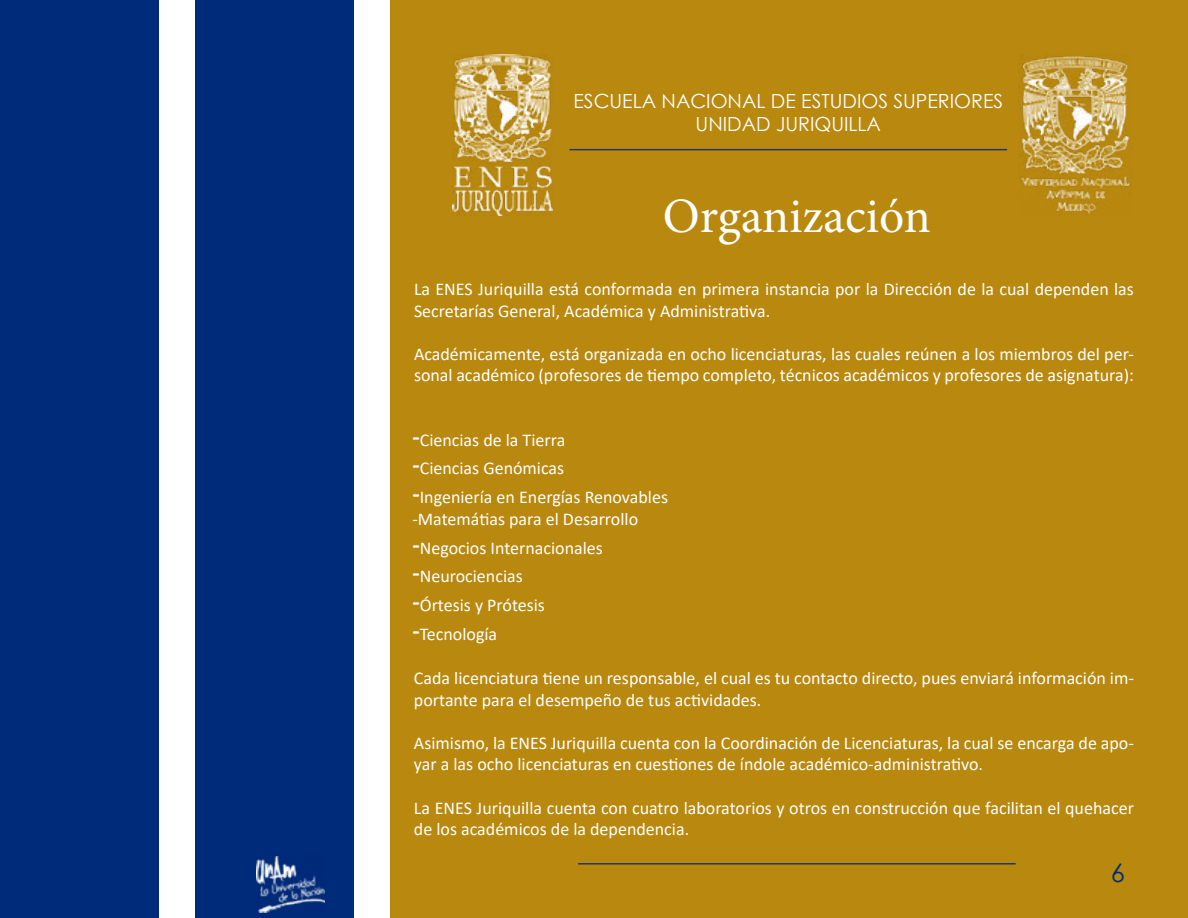
<style>
.page{position:relative;width:1188px;height:918px;background:#fff}
.page>*{position:absolute;margin:0;border:0;box-sizing:border-box;transform-origin:0 0}
.t1{font:49.5px "Minion Pro";color:#fff}
.t2{font:25.5px "Century Gothic";color:#002b7a}
.t3{font:19.5px/23.4px "Century Gothic";color:#fff;text-align:center}
.t4{font:18px/28.8px "Calibri";color:#fff}
.s1{font-weight:700;font-size:24px}
</style>
<div class="page">
<div style="left:390px;top:0;width:798px;height:918px;background:#b9880f"></div>
<hr style="left:570px;top:149px;width:437px;height:1px;background:#22366a">
<div style="left:0;top:0;width:159px;height:918px;background:#002b7a"></div>
<div style="left:195px;top:0;width:159px;height:917px;background:#002b7a"></div>
<img style="left:453px;top:54px;width:99px;height:162px">
<img style="left:1021px;top:56px;width:110px;height:160px">
<img style="left:257px;top:856px;width:67px;height:57px">
<hr style="left:578px;top:863px;width:438px;height:2px;background:#22366a">
<p class="t3" style="left:574px;top:89px;width:431px">ESCUELA NACIONAL DE ESTUDIOS SUPERIORES<br>UNIDAD JURIQUILLA</p>
<h1 class="t1" style="left:663px;top:183px;width:270px">Organización</h1>
<p class="t4" style="left:414px;top:278px;width:721px;line-height:21.6px">La ENES Juriquilla está conformada en primera instancia por la Dirección de la cual dependen las<br>Secretarías General, Académica y Administrativa.</p>
<p class="t4" style="left:414px;top:343px;width:722px;line-height:21.6px">Académicamente, está organizada en ocho licenciaturas, las cuales reúnen a los miembros del per&shy;sonal académico (profesores de tiempo completo, técnicos académicos y profesores de asignatura):</p>
<p class="t4" style="left:412px;top:425px;width:257px"><span class="s1">-</span>Ciencias de la Tierra<br><span class="s1">-</span>Ciencias Genómicas<br><span class="s1">-</span>Ingeniería en Energías Renovables</p>
<p class="t4" style="left:412px;top:504px;width:227px">-Matemátias para el Desarrollo <span class="s1">-</span>Negocios Internacionales <span class="s1">-</span>Neurociencias<br><span class="s1">-</span>Órtesis y Prótesis<br><span class="s1">-</span>Tecnología</p>
<p class="t4" style="left:414px;top:667px;width:721px;line-height:21.6px">Cada licenciatura tiene un responsable, el cual es tu contacto directo, pues enviará información im&shy;portante para el desempeño de tus actividades.</p>
<p class="t4" style="left:414px;top:732px;width:721px;line-height:21.6px">Asimismo, la ENES Juriquilla cuenta con la Coordinación de Licenciaturas, la cual se encarga de apo&shy;yar a las ocho licenciaturas en cuestiones de índole académico-administrativo.</p>
<p class="t4" style="left:414px;top:796px;width:721px;line-height:21.6px">La ENES Juriquilla cuenta con cuatro laboratorios y otros en construcción que facilitan el quehacer de los académicos de la dependencia.</p>
<h2 class="t2" style="left:1111px;top:855px;width:16px">6</h2>
</div>
